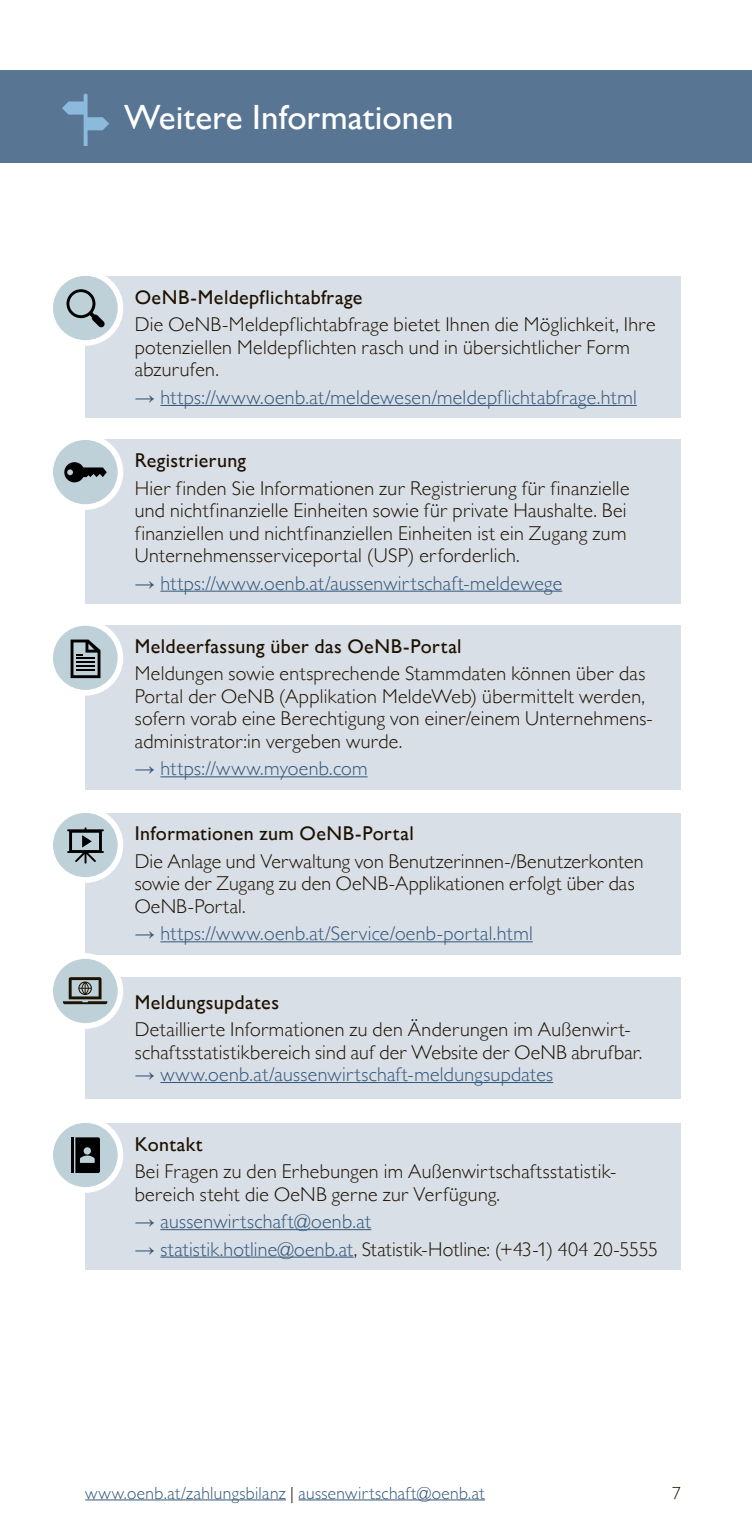
<style>
.page{position:relative;width:752px;height:1531px;background:#fff}
.page>*{position:absolute;margin:0;border:0;box-sizing:border-box;transform-origin:0 0}
.t1{font:500 35px "Gill Sans MT Pro";color:#fff}
.t2{font:300 20px/22.5px "Gill Sans MT Pro";letter-spacing:.015em;color:#1d1100}
.t3{font:300 20px "Gill Sans MT Pro";letter-spacing:.015em;color:#32577a}
.t4{font:500 20px "Gill Sans MT Pro";letter-spacing:.02em;color:#1d1100}
.t5{font:300 17.5px "Gill Sans MT Pro";letter-spacing:.02em;color:#32577a}
.t6{font:300 17.5px "Gill Sans MT Pro";color:#1d1100}
.s1{font-family:"Arial";font-weight:400}
.s2{font-family:"Arial";font-weight:400;color:#32577a}
.s3{color:#32577a}
.s4{color:#1d1100}
</style>
<div class="page">
<div style="left:85px;top:276px;width:595px;height:142px;background:#d9dfe7"></div>
<hr style="left:160px;top:405px;width:476px;height:1px;background:#32577a">
<div style="left:85px;top:439px;width:595px;height:165px;background:#d9dfe7"></div>
<hr style="left:160px;top:591px;width:402px;height:1px;background:#32577a">
<div style="left:85px;top:625px;width:595px;height:164px;background:#d9dfe7"></div>
<hr style="left:160px;top:776px;width:207px;height:1px;background:#32577a">
<div style="left:85px;top:812px;width:595px;height:142px;background:#d9dfe7"></div>
<hr style="left:160px;top:941px;width:372px;height:1px;background:#32577a">
<div style="left:85px;top:1123px;width:595px;height:147px;background:#d9dfe7"></div>
<hr style="left:160px;top:1229px;width:211px;height:1px;background:#32577a">
<hr style="left:160px;top:1256px;width:193px;height:1px;background:#32577a">
<div style="left:0;top:71px;width:751px;height:92px;background:#587694"></div>
<svg style="left:50px;top:273px;width:70px;height:70px;background:#c7d6dd"></svg>
<div style="left:47px;top:270px;width:76px;height:76px;border:6px solid #fff;border-radius:50%"></div>
<div style="left:50px;top:437px;width:70px;height:70px;background:#bed0d8;border-radius:50%"></div>
<div style="left:47px;top:434px;width:76px;height:76px;border:6px solid #fff;border-radius:50%"></div>
<svg style="left:50px;top:623px;width:70px;height:70px;background:#c3d2d9"></svg>
<div style="left:47px;top:620px;width:76px;height:75px;border:6px solid #fff;border-radius:50%"></div>
<svg style="left:50px;top:810px;width:70px;height:70px;background:#c6d6dd"></svg>
<div style="left:47px;top:807px;width:76px;height:76px;border:6px solid #fff;border-radius:50%"></div>
<div style="left:50px;top:1120px;width:70px;height:70px;background:#bed0d8;border-radius:50%"></div>
<div style="left:47px;top:1117px;width:76px;height:75px;border:6px solid #fff;border-radius:50%"></div>
<svg style="left:66px;top:289px;width:39px;height:38px"></svg>
<svg style="left:64px;top:462px;width:43px;height:20px"></svg>
<svg style="left:71px;top:639px;width:29px;height:39px"></svg>
<svg style="left:67px;top:827px;width:37px;height:36px"></svg>
<hr style="left:71px;top:1137px;width:2px;height:36px;background:#000">
<svg style="left:75px;top:1137px;width:25px;height:36px"></svg>
<svg style="left:62px;top:94px;width:47px;height:52px"></svg>
<hr style="left:85px;top:1499px;width:201px;height:1px;background:#32577a">
<hr style="left:298px;top:1499px;width:186px;height:1px;background:#32577a">
<div style="left:85px;top:977px;width:595px;height:122px;background:#d9dfe7"></div>
<hr style="left:160px;top:1082px;width:393px;height:1px;background:#32577a">
<svg style="left:50px;top:956px;width:70px;height:70px;background:#c5d5dc"></svg>
<div style="left:47px;top:953px;width:76px;height:75px;border:6px solid #fff;border-radius:50%"></div>
<svg style="left:63px;top:977px;width:44px;height:27px"></svg>
<h1 class="t1" style="left:124px;top:96px;width:331px">Weitere Informationen</h1>
<p class="t4" style="left:135px;top:285px;width:229px">OeNB-Meldepflichtabfrage</p>
<p class="t2" style="left:135px;top:313px;width:522px">Die OeNB-Meldepflichtabfrage bietet Ihnen die Möglichkeit, Ihre potenziellen Meldepflichten rasch und in übersichtlicher Form abzurufen.</p>
<p class="t3" style="left:135px;top:385px;width:503px"><span class="s1">→</span> https://www.oenb.at/meldewesen/meldepflichtabfrage.html</p>
<p class="t4" style="left:135px;top:449px;width:113px">Registrierung</p>
<p class="t2" style="left:135px;top:476px;width:496px">Hier finden Sie Informationen zur Registrierung für finanzielle und nichtfinanzielle Einheiten sowie für private Haushalte. Bei finanziellen und nichtfinanziellen Einheiten ist ein Zugang zum Unternehmensserviceportal (USP) erforderlich.</p>
<p class="t3" style="left:135px;top:571px;width:428px"><span class="s1">→</span> https://www.oenb.at/aussenwirtschaft-meldewege</p>
<p class="t4" style="left:135px;top:634px;width:328px">Meldeerfassung über das OeNB-Portal</p>
<p class="t2" style="left:135px;top:662px;width:517px">Meldungen sowie entsprechende Stammdaten können über das Portal der OeNB (Applikation MeldeWeb) übermittelt werden, sofern vorab eine Berechtigung von einer/einem Unternehmens&shy;administrator:in vergeben wurde.</p>
<p class="t3" style="left:135px;top:756px;width:234px"><span class="s1">→</span> https://www.myoenb.com</p>
<p class="t4" style="left:135px;top:822px;width:280px">Informationen zum OeNB-Portal</p>
<p class="t2" style="left:135px;top:849px;width:510px">Die Anlage und Verwaltung von Benutzerinnen-/Benutzerkonten sowie der Zugang zu den OeNB-Applikationen erfolgt über das<br>OeNB-Portal.</p>
<p class="t3" style="left:135px;top:921px;width:399px"><span class="s1">→</span> https://www.oenb.at/Service/oenb-portal.html</p>
<p class="t4" style="left:135px;top:990px;width:146px">Meldungsupdates</p>
<p class="t2" style="left:135px;top:1018px;width:508px">Detaillierte Informationen zu den Änderungen im Außenwirt&shy;schaftsstatistikbereich sind auf der Website der OeNB abrufbar.</p>
<p class="t3" style="left:135px;top:1062px;width:419px"><span class="s1">→</span> www.oenb.at/aussenwirtschaft-meldungsupdates</p>
<p class="t4" style="left:135px;top:1132px;width:69px">Kontakt</p>
<p class="t2" style="left:135px;top:1160px;width:481px">Bei Fragen zu den Erhebungen im Außenwirtschaftsstatistik&shy;bereich steht die OeNB gerne zur Verfügung.</p>
<p class="t3" style="left:135px;top:1209px;width:238px"><span class="s1">→</span> aussenwirtschaft@oenb.at</p>
<p class="t2" style="left:135px;top:1237px;width:524px"><span class="s2">→</span> <span class="s3">statistik.hotline@oenb.at</span>, Statistik-Hotline: (+43-1) 404 20-5555</p>
<p class="t5" style="left:85px;top:1482px;width:401px">www.oenb.at/zahlungsbilanz <span class="s4">|</span> aussenwirtschaft@oenb.at</p>
<p class="t6" style="left:672px;top:1482px;width:10px">7</p>
</div>
